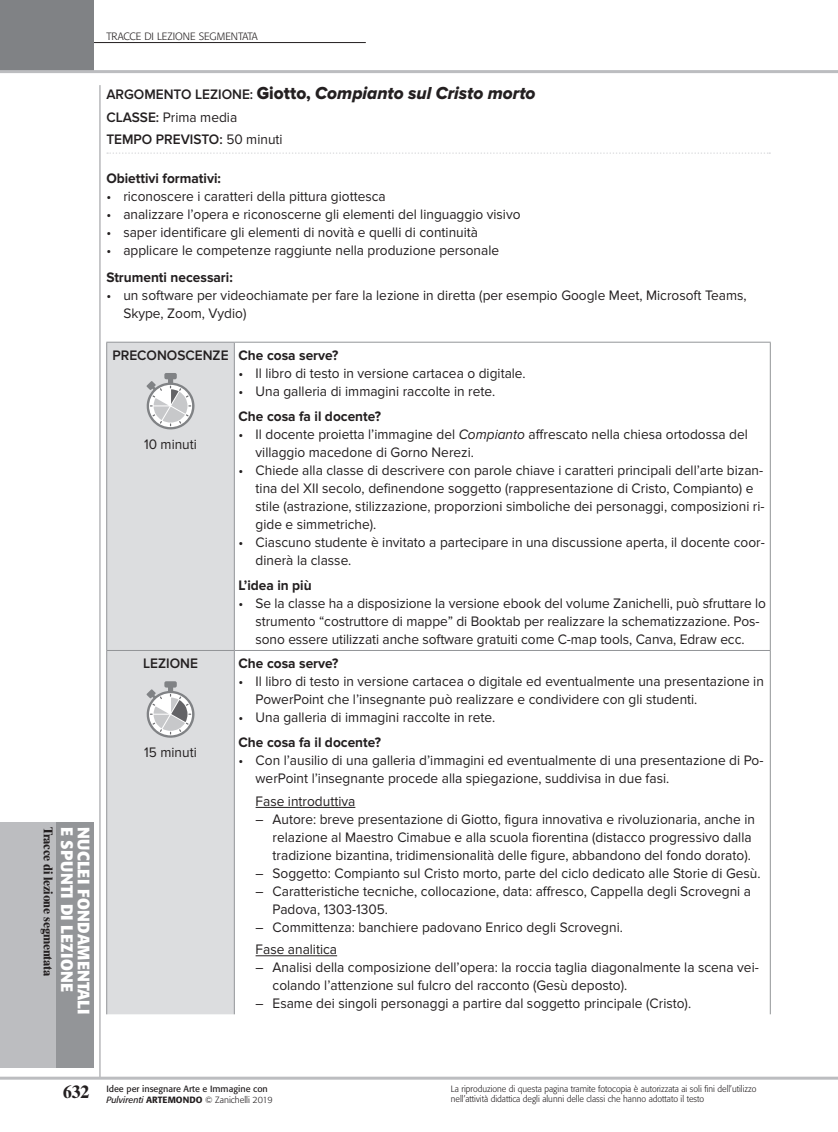
<style>
.page{position:relative;width:838px;height:1132px;background:#fff}
.page>*{position:absolute;margin:0;border:0;box-sizing:border-box;transform-origin:0 0}
.Dati_intro{font:18px "Proxima Nova Extrabld It";color:#231f20;scale:.96 1}
.t1{font:700 16.5px "Formata";letter-spacing:.02em;color:#fff}
.Dati_intro-2{font:14.25px/18px "Proxima Nova";color:#231f20;scale:.96 1}
.TAB_titoletto_bold{font:700 14.25px "Proxima Nova";color:#231f20;scale:.96 1}
.Fase_introduttiva{font:14.25px "Proxima Nova";color:#231f20;scale:.96 1}
.Tempo_previsto{font:600 14.25px "Proxima Nova";color:#231f20;scale:.96 1}
.TAB_titoletto_semibo{font:600 14.25px "Proxima Nova";color:#231f20;scale:.96 1}
.Obiettivi_formativi{font:700 14.25px "Proxima Nova";color:#231f20;scale:.96 1}
.Strumenti_necessari{font:700 14.25px "Proxima Nova";color:#231f20;scale:.96 1}
.t2{font:700 12.75px "Times Ten LT Std";letter-spacing:-.015em;color:#231f20}
.t3{font:300 10.5px "Formata";color:#231f20}
.t4{font:300 9px/10.5px "Formata";color:#231f20;scale:.96 1}
.t5{font:9px/10.5px "Formata";color:#231f20}
.s1{font-family:"Proxima Nova";font-weight:600;font-size:14.25px}
.s2{font-family:"Proxima Nova Extrabld"}
.s3{font-weight:600}
.s4{font-weight:400}
.s5{font-style:italic}
.s6{font-family:"Times Ten LT Std";font-weight:700;font-size:18px}
.s7{font-weight:500}
.s8{font-weight:300}
</style>
<div class="page">
<hr style="left:100px;top:85px;width:1px;height:992px;background:#939598">
<hr style="left:0;top:1076px;width:838px;height:3px;background:#bcbdc0">
<hr style="left:94px;top:42px;width:272px;height:1px;background:#231f20">
<div style="left:0;top:0;width:94px;height:72px;background:#808285"></div>
<hr style="left:0;top:70px;width:838px;height:3px;background:#bcbdc0">
<div style="left:0;top:822px;width:94px;height:245px;background:#bcbdc0"></div>
<div style="left:57px;top:822px;width:37px;height:245px;background:#939598"></div>
<svg style="left:107px;top:152px;width:663px;height:2px"></svg>
<div style="left:107px;top:343px;width:127px;height:670px;background:#dcdddf"></div>
<hr style="left:106px;top:650px;width:128px;height:1px;background:#939598">
<hr style="left:234px;top:650px;width:536px;height:1px;background:#939598">
<hr style="left:106px;top:342px;width:128px;height:1px;background:#939598">
<hr style="left:106px;top:342px;width:1px;height:308px;background:#939598">
<hr style="left:106px;top:650px;width:1px;height:363px;background:#939598">
<hr style="left:234px;top:342px;width:536px;height:1px;background:#939598">
<hr style="left:234px;top:342px;width:1px;height:308px;background:#939598">
<hr style="left:770px;top:342px;width:1px;height:308px;background:#939598">
<hr style="left:234px;top:650px;width:1px;height:363px;background:#939598">
<hr style="left:770px;top:650px;width:1px;height:363px;background:#939598">
<svg style="left:146px;top:373px;width:48px;height:56px"></svg>
<svg style="left:146px;top:681px;width:48px;height:56px"></svg>
<hr style="left:255px;top:806px;width:100px;height:1px;background:#231f20">
<hr style="left:255px;top:955px;width:82px;height:1px;background:#231f20">
<p class="t3" style="left:106px;top:30px;width:153px">TRACCE DI LEZIONE SEGMENTATA</p>
<p class="t2" style="left:56px;top:826px;width:151px;rotate:90deg">Tracce di lezione segmentata</p>
<p class="t1" style="left:77px;top:826px;width:167px;rotate:90deg">E SPUNTI DI LEZIONE</p>
<p class="t1" style="left:94px;top:826px;width:189px;rotate:90deg">NUCLEI FONDAMENTALI</p>
<p class="Dati_intro" style="left:106px;top:83px;width:448px"><span class="s1">ARGOMENTO LEZIONE:</span> <span class="s2">Giotto,</span> Compianto sul Cristo morto</p>
<p class="Dati_intro-2" style="left:106px;top:108px;width:138px"><span class="s3">CLASSE:</span> Prima media</p>
<p class="Tempo_previsto" style="left:106px;top:131px;width:185px">TEMPO PREVISTO: <span class="s4">50 minuti</span></p>
<p class="Obiettivi_formativi" style="left:106px;top:170px;width:121px">Obiettivi formativi:</p>
<p class="Dati_intro-2" style="left:106px;top:187px;width:293px">• riconoscere i caratteri della pittura giottesca</p>
<p class="Dati_intro-2" style="left:106px;top:205px;width:433px">• analizzare l’opera e riconoscerne gli elementi del linguaggio visivo</p>
<p class="Dati_intro-2" style="left:106px;top:223px;width:389px">• saper identificare gli elementi di novità e quelli di continuità</p>
<p class="Dati_intro-2" style="left:106px;top:241px;width:410px">• applicare le competenze raggiunte nella produzione personale</p>
<p class="Strumenti_necessari" style="left:106px;top:269px;width:133px">Strumenti necessari:</p>
<p class="Dati_intro-2" style="left:123px;top:286px;width:651px;text-indent:-17px">• un software per videochiamate per fare la lezione in diretta (per esempio Google Meet, Microsoft Teams,<br>Skype, Zoom, Vydio)</p>
<p class="TAB_titoletto_semibo" style="left:112px;top:347px;width:122px">PRECONOSCENZE</p>
<p class="TAB_titoletto_bold" style="left:238px;top:347px;width:105px">Che cosa serve?</p>
<p class="Dati_intro-2" style="left:238px;top:364px;width:300px">• Il libro di testo in versione cartacea o digitale.</p>
<p class="Dati_intro-2" style="left:238px;top:382px;width:269px">• Una galleria di immagini raccolte in rete.</p>
<p class="TAB_titoletto_bold" style="left:238px;top:408px;width:150px">Che cosa fa il docente?</p>
<p class="Dati_intro-2" style="left:255px;top:425px;width:514px;text-indent:-17px">• Il docente proietta l’immagine del <span class="s5">Compianto</span> affrescato nella chiesa ortodossa del villaggio macedone di Gorno Nerezi.</p>
<p class="Dati_intro-2" style="left:255px;top:461px;width:532px;text-indent:-17px">• Chiede alla classe di descrivere con parole chiave i caratteri principali dell’arte bizan&shy;tina del XII secolo, definendone soggetto (rappresentazione di Cristo, Compianto) e stile (astrazione, stilizzazione, proporzioni simboliche dei personaggi, composizioni ri&shy;gide e simmetriche).</p>
<p class="Dati_intro-2" style="left:255px;top:533px;width:532px;text-indent:-17px">• Ciascuno studente è invitato a partecipare in una discussione aperta, il docente coor&shy;dinerà la classe.</p>
<p class="TAB_titoletto_bold" style="left:238px;top:577px;width:78px">L’idea in più</p>
<p class="Dati_intro-2" style="left:255px;top:594px;width:533px;text-indent:-17px">• Se la classe ha a disposizione la versione ebook del volume Zanichelli, può sfruttare lo strumento “costruttore di mappe” di Booktab per realizzare la schematizzazione. Pos&shy;sono essere utilizzati anche software gratuiti come C-map tools, Canva, Edraw ecc.</p>
<p class="Dati_intro-2" style="left:144px;top:435px;width:57px">10 minuti</p>
<p class="TAB_titoletto_semibo" style="left:143px;top:655px;width:59px">LEZIONE</p>
<p class="Dati_intro-2" style="left:144px;top:743px;width:56px">15 minuti</p>
<p class="TAB_titoletto_bold" style="left:238px;top:655px;width:105px">Che cosa serve?</p>
<p class="Dati_intro-2" style="left:255px;top:672px;width:531px;text-indent:-17px">• Il libro di testo in versione cartacea o digitale ed eventualmente una presentazione in<br>PowerPoint che l’insegnante può realizzare e condividere con gli studenti.</p>
<p class="Dati_intro-2" style="left:238px;top:708px;width:269px">• Una galleria di immagini raccolte in rete.</p>
<p class="TAB_titoletto_bold" style="left:238px;top:734px;width:150px">Che cosa fa il docente?</p>
<p class="Dati_intro-2" style="left:255px;top:751px;width:530px;text-indent:-17px">• Con l’ausilio di una galleria d’immagini ed eventualmente di una presentazione di Po&shy;werPoint l’insegnante procede alla spiegazione, suddivisa in due fasi.</p>
<p class="Fase_introduttiva" style="left:255px;top:792px;width:105px">Fase introduttiva</p>
<p class="Dati_intro-2" style="left:273px;top:809px;width:504px;text-indent:-17px">– Autore: breve presentazione di Giotto, figura innovativa e rivoluzionaria, anche in relazione al Maestro Cimabue e alla scuola fiorentina (distacco progressivo dalla tradizione bizantina, tridimensionalità delle figure, abbandono del fondo dorato).</p>
<p class="Dati_intro-2" style="left:255px;top:863px;width:527px">– Soggetto: Compianto sul Cristo morto, parte del ciclo dedicato alle Storie di Gesù.</p>
<p class="Dati_intro-2" style="left:273px;top:881px;width:500px;text-indent:-17px">– Caratteristiche tecniche, collocazione, data: affresco, Cappella degli Scrovegni a<br>Padova, 1303-1305.</p>
<p class="Dati_intro-2" style="left:255px;top:917px;width:384px">– Committenza: banchiere padovano Enrico degli Scrovegni.</p>
<p class="Fase_introduttiva" style="left:255px;top:940px;width:86px">Fase analitica</p>
<p class="Dati_intro-2" style="left:273px;top:958px;width:508px;text-indent:-17px">– Analisi della composizione dell’opera: la roccia taglia diagonalmente la scena vei&shy;colando l’attenzione sul fulcro del racconto (Gesù deposto).</p>
<p class="Dati_intro-2" style="left:255px;top:994px;width:455px">– Esame dei singoli personaggi a partire dal soggetto principale (Cristo).</p>
<p class="t5" style="left:106px;top:1083px;width:168px;text-indent:-43px"><span class="s6">632</span> Idee per insegnare Arte e Immagine con<br><span class="s5">Pulvirenti</span> <span class="s7">ARTEMONDO</span> <span class="s8">© Zanichelli 2019</span></p>
<p class="t4" style="left:451px;top:1083px;width:320px">La riproduzione di questa pagina tramite fotocopia è autorizzata ai soli fini dell’utilizzo nell’attività didattica degli alunni delle classi che hanno adottato il testo</p>
</div>
